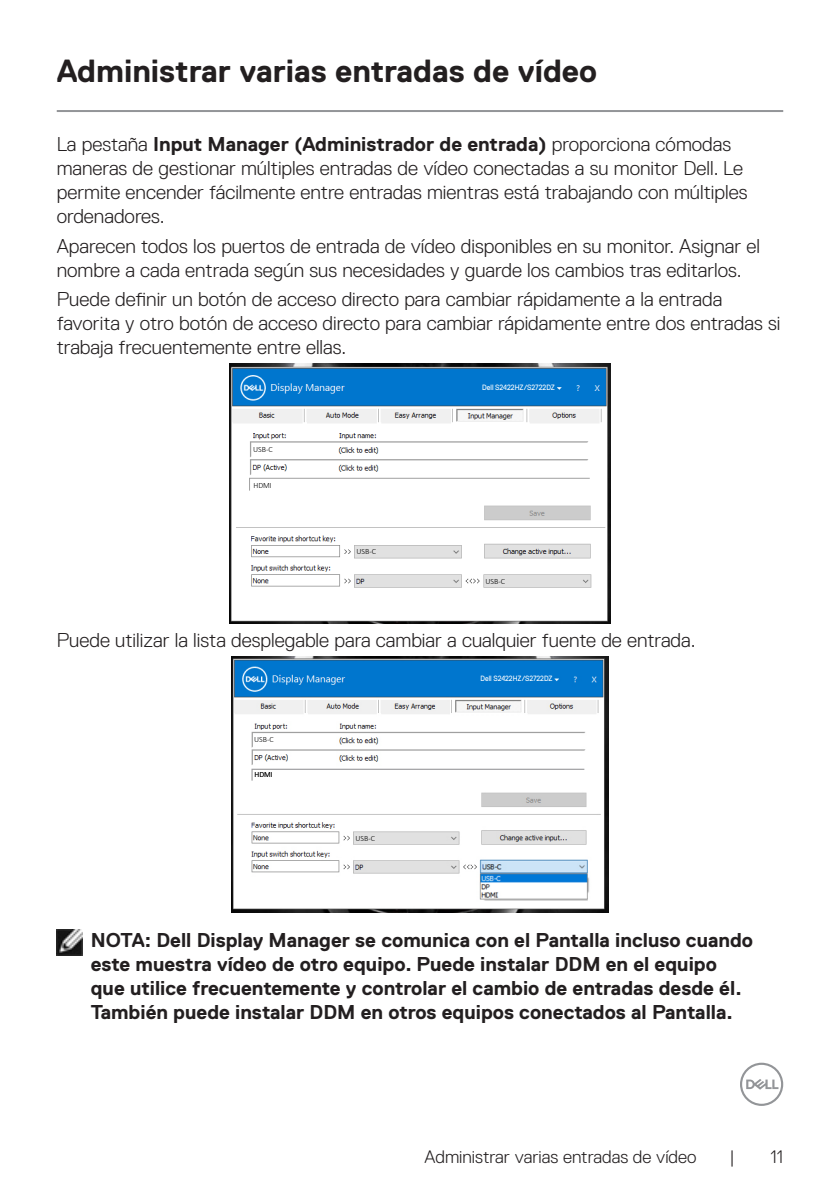
<style>
.page{position:relative;width:840px;height:1191px;background:#fff}
.page>*{position:absolute;margin:0;border:0;box-sizing:border-box;transform-origin:0 0}
.t1{font:700 32px "Dell Replica";color:#231f20}
.t2{font:300 20px/24px "Dell Replica";color:#231f20}
.t3{font:700 20px/24px "Dell Replica";color:#231f20}
.t4{font:300 18px "Dell Replica";color:#231f20}
.t5{font:300 8px "Calibri";color:#000}
.t6{font:7.6px "Dell Replica";color:#fff;scale:.9 1}
.s1{font-weight:700}
</style>
<div class="page">
<svg style="left:740px;top:1062px;width:42px;height:44px"></svg>
<hr style="left:57px;top:110px;width:725px;height:2px;background:#939598">
<img style="left:229px;top:364px;width:381px;height:259px">
<div style="left:477px;top:382px;width:75px;height:10px;background:#0076ce"></div>
<svg style="left:248px;top:477px;width:342px;height:14px"></svg>
<div style="left:252px;top:446px;width:25px;height:9px;background:#fff"></div>
<div style="left:484px;top:577px;width:25px;height:7px;background:#e1e1e1"></div>
<div style="left:355px;top:547px;width:25px;height:8px;background:#e1e1e1"></div>
<svg style="left:490px;top:912px;width:33px;height:1px"></svg>
<img style="left:231px;top:656px;width:377px;height:256px">
<div style="left:475px;top:672px;width:77px;height:10px;background:#0076ce"></div>
<div style="left:355px;top:834px;width:24px;height:8px;background:#e1e1e1"></div>
<div style="left:254px;top:735px;width:24px;height:9px;background:#fff"></div>
<svg style="left:251px;top:764px;width:334px;height:18px"></svg>
<div style="left:234px;top:790px;width:13px;height:10px;background:#fff"></div>
<img style="left:57px;top:930px;width:25px;height:25px">
<h1 class="t1" style="left:57px;top:53px;width:541px">Administrar varias entradas de vídeo</h1>
<p class="t2" style="left:57px;top:132px;width:691px">La pestaña <span class="s1">Input Manager (Administrador de entrada)</span> proporciona cómodas maneras de gestionar múltiples entradas de vídeo conectadas a su monitor Dell. Le permite encender fácilmente entre entradas mientras está trabajando con múltiples ordenadores.</p>
<p class="t2" style="left:57px;top:234px;width:704px">Aparecen todos los puertos de entrada de vídeo disponibles en su monitor. Asignar el nombre a cada entrada según sus necesidades y guarde los cambios tras editarlos.</p>
<p class="t2" style="left:57px;top:288px;width:724px">Puede definir un botón de acceso directo para cambiar rápidamente a la entrada favorita y otro botón de acceso directo para cambiar rápidamente entre dos entradas si trabaja frecuentemente entre ellas.</p>
<p class="t6" style="left:482px;top:383px;width:82px">Dell S2422HZ/S2722DZ</p>
<p class="t5" style="left:253px;top:444px;width:21px">USB-C</p>
<p class="t5" style="left:253px;top:480px;width:20px">HDMI</p>
<p class="t5" style="left:356px;top:546px;width:21px">USB-C</p>
<p class="t5" style="left:485px;top:576px;width:21px">USB-C</p>
<p class="t2" style="left:57px;top:628px;width:640px">Puede utilizar la lista desplegable para cambiar a cualquier fuente de entrada.</p>
<p class="t6" style="left:480px;top:674px;width:81px">Dell S2422HZ/S2722DZ</p>
<p class="t5" style="left:254px;top:734px;width:21px">USB-C</p>
<p class="t5" style="left:254px;top:770px;width:20px">HDMI</p>
<p class="t5" style="left:355px;top:833px;width:21px">USB-C</p>
<p class="t3" style="left:91px;top:928px;width:663px">NOTA: Dell Display Manager se comunica con el Pantalla incluso cuando este muestra vídeo de otro equipo. Puede instalar DDM en el equipo que utilice frecuentemente y controlar el cambio de entradas desde él.<br>También puede instalar DDM en otros equipos conectados al Pantalla.</p>
<p class="t4" style="left:424px;top:1146px;width:273px">Administrar varias entradas de vídeo</p>
<p class="t4" style="left:729px;top:1146px;width:7px">|</p>
<p class="t4" style="left:770px;top:1146px;width:14px">11</p>
</div>
